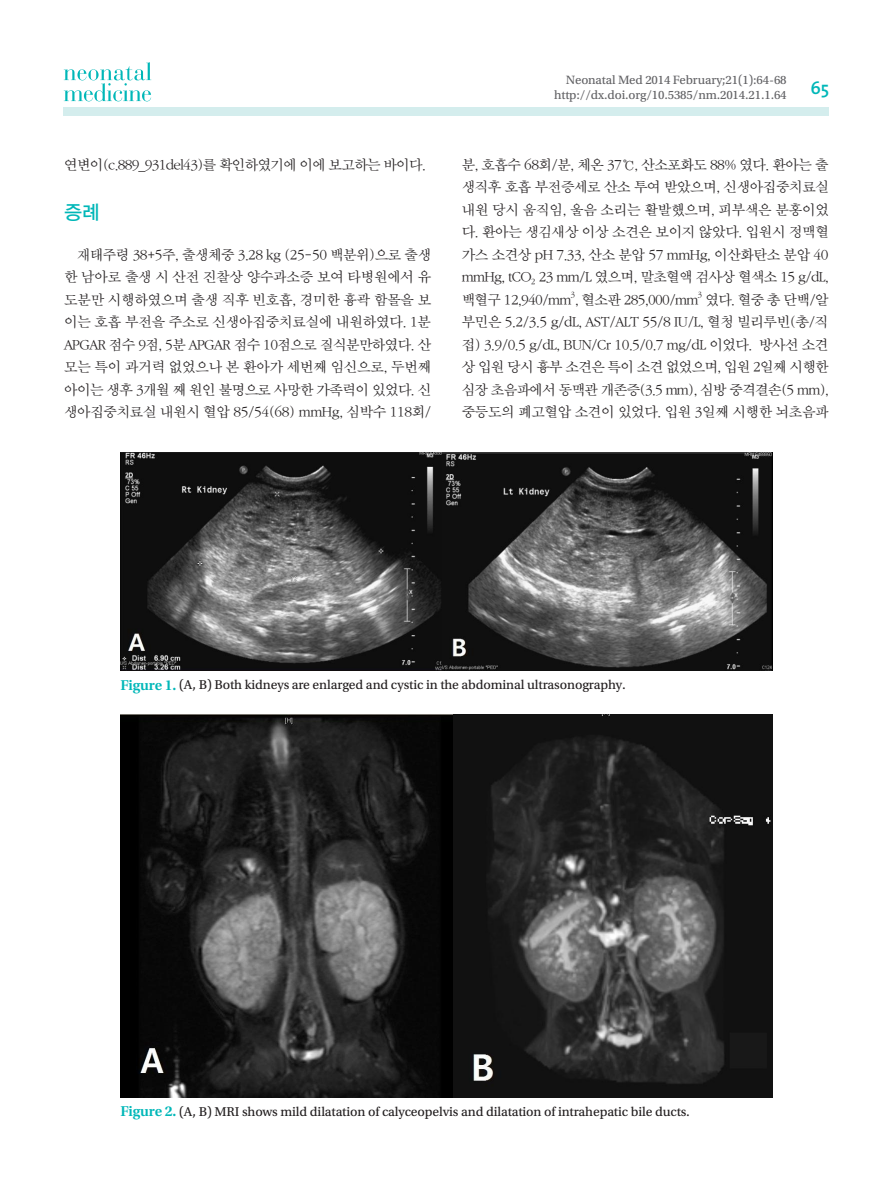
<style>
.page{position:relative;width:893px;height:1191px;background:#fff}
.page>*{position:absolute;margin:0;border:0;box-sizing:border-box;transform-origin:0 0}
.서론{font:19.5px "YDIYGO130 KS Cpc EUC H";color:#00b7b8}
.t1{font:600 18px "The Mix";color:#00b7b8}
.바탕글{font:14.25px/22.5px "SMSS Myung Jo 10 Std";letter-spacing:-.09em;color:#231f20;text-align:justify}
.Fig{font:13.5px "Utopia Std Capt";letter-spacing:-.01em;color:#231f20}
.t2{font:12.75px "Utopia Std Capt";letter-spacing:-.01em;color:#636366}
.바탕글-2{font:8.25px "SMSS Myung Jo 10 Std";color:#231f20}
.s1{font-family:"Utopia Std";font-weight:600;font-size:15px;color:#00b7b8}
</style>
<div class="page">
<div style="left:64px;top:107px;width:765px;height:9px;background:#d4eded"></div>
<svg style="left:64px;top:62px;width:87px;height:39px"></svg>
<img style="left:120px;top:452px;width:323px;height:219px">
<img style="left:443px;top:452px;width:329px;height:219px">
<img style="left:120px;top:714px;width:652px;height:383px">
<p class="바탕글" style="left:64px;top:154px;width:364px">연변이(c.889_931del43)를 확인하였기에 이에 보고하는 바이다.</p>
<p class="서론" style="left:64px;top:202px;width:38px">증례</p>
<p class="바탕글" style="left:64px;top:244px;width:369px;text-indent:13px">재태주령 38+5주, 출생체중 3.28 kg (25-50 백분위)으로 출생 한 남아로 출생 시 산전 진찰상 양수과소증 보여 타병원에서 유 도분만 시행하였으며 출생 직후 빈호흡, 경미한 흉곽 함몰을 보 이는 호흡 부전을 주소로 신생아집중치료실에 내원하였다. 1분 APGAR 점수 9점, 5분 APGAR 점수 10점으로 질식분만하였다. 산 모는 특이 과거력 없었으나 본 환아가 세번째 임신으로, 두번째 아이는 생후 3개월 째 원인 불명으로 사망한 가족력이 있었다. 신 생아집중치료실 내원시 혈압 85/54(68) mmHg, 심박수 118회/</p>
<p class="t2" style="left:566px;top:73px;width:222px">Neonatal Med 2014 February;21(1):64-68</p>
<p class="t2" style="left:554px;top:88px;width:234px">http://dx.doi.org/10.5385/nm.2014.21.1.64</p>
<p class="t1" style="left:810px;top:73px;width:20px">65</p>
<p class="바탕글" style="left:461px;top:154px;width:369px">분, 호흡수 68회/분, 체온 37℃, 산소포화도 88% 였다. 환아는 출 생직후 호흡 부전증세로 산소 투여 받았으며, 신생아집중치료실 내원 당시 움직임, 울음 소리는 활발했으며, 피부색은 분홍이었 다. 환아는 생김새상 이상 소견은 보이지 않았다. 입원시 정맥혈 가스 소견상 pH 7.33, 산소 분압 57 mmHg, 이산화탄소 분압 40 mmHg, tCO<sub>2</sub> 23 mm/L 였으며, 말초혈액 검사상 혈색소 15 g/dL, 백혈구 12,940/mm , 혈소판 285,000/mm 였다. 혈중 총 단백/알</p>
<p class="바탕글-2" style="left:571px;top:291px;width:6px">3</p>
<p class="바탕글-2" style="left:697px;top:291px;width:6px">3</p>
<p class="바탕글" style="left:461px;top:311px;width:369px">부민은 5.2/3.5 g/dL, AST/ALT 55/8 IU/L, 혈청 빌리루빈(총/직 접) 3.9/0.5 g/dL, BUN/Cr 10.5/0.7 mg/dL 이었다. 방사선 소견 상 입원 당시 흉부 소견은 특이 소견 없었으며, 입원 2일째 시행한 심장 초음파에서 동맥관 개존증(3.5 mm), 심방 중격결손(5 mm), 중등도의 폐고혈압 소견이 있었다. 입원 3일째 시행한 뇌초음파</p>
<p class="Fig" style="left:120px;top:677px;width:507px"><span class="s1">Figure 1.</span> (A, B) Both kidneys are enlarged and cystic in the abdominal ultrasonography.</p>
<p class="Fig" style="left:120px;top:1104px;width:571px"><span class="s1">Figure 2.</span> (A, B) MRI shows mild dilatation of calyceopelvis and dilatation of intrahepatic bile ducts.</p>
</div>
